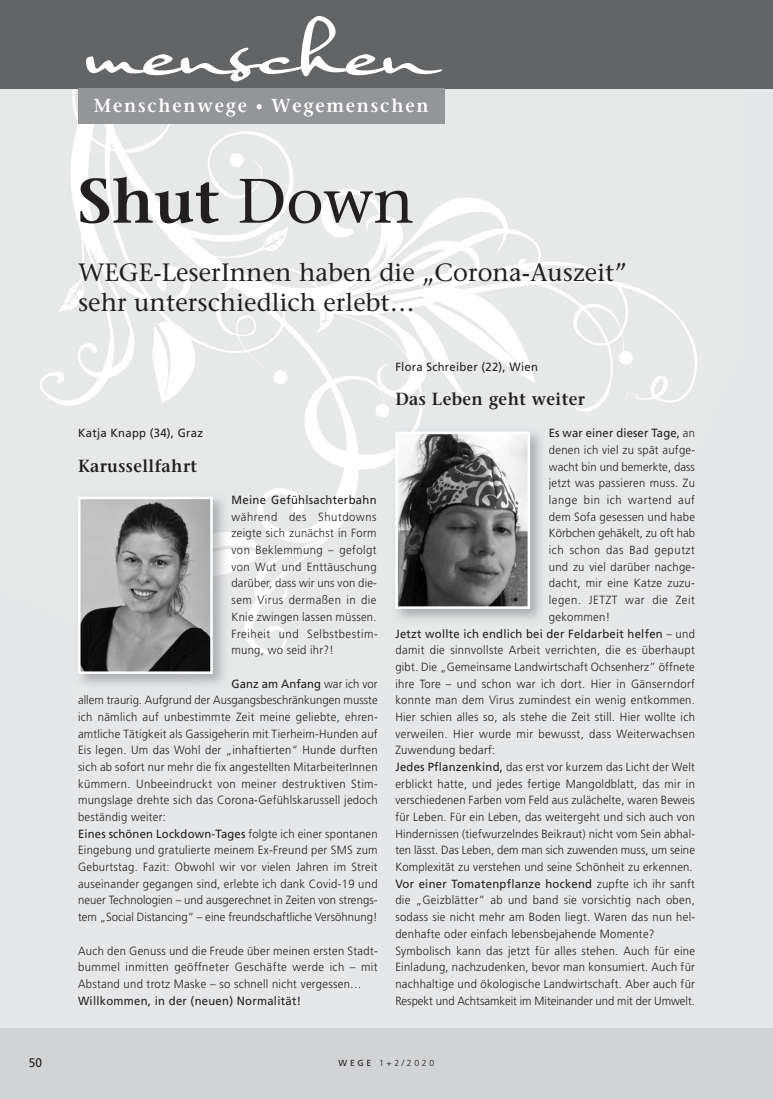
<style>
.page{position:relative;width:773px;height:1099px;background:#fff}
.page>*{position:absolute;margin:0;border:0;box-sizing:border-box;transform-origin:0 0}
.t1{font:68.75px "Nothing";color:#fff}
.t2{font:600 62.5px "Stone Serif Std";color:#231f20}
.t3{font:500 25px/30px "Stone Serif Std";color:#231f20}
.t4{font:600 18.75px "Stone Serif Std";letter-spacing:.1em;color:#fff;scale:.95 1}
.t5{font:600 17.5px "Stone Serif Std";letter-spacing:.025em;color:#231f20;scale:.95 1}
.t6{font:12.5px "Frutiger";color:#231f20;scale:.95 1}
.t7{font:300 11.88px/16.6px "Frutiger";letter-spacing:.025em;color:#231f20;text-align:justify;scale:.95 1}
.t8{font:11.88px "Frutiger";letter-spacing:.025em;color:#231f20;scale:.95 1}
.t9{font:300 11.88px "Frutiger";letter-spacing:.05em;color:#231f20;scale:.95 1}
.t10{font:300 11.88px "Frutiger";color:#231f20;scale:.95 1}
.t11{font:11.88px "Frutiger LT Std";letter-spacing:.025em;color:#231f20;scale:.95 1}
.t12{font:300 11.88px "Frutiger";letter-spacing:.005em;color:#231f20;scale:.95 1}
.t13{font:300 8.75px "Frutiger";color:#231f20}
.s1{font-size:15px}
.s2{font-weight:500}
.s3{font-weight:400}
.s4{font-weight:300}
</style>
<div class="page">
<div style="left:0;top:0;width:772px;height:1098px;background:#e6e7e8"></div>
<div style="left:0;top:1028px;width:772px;height:70px;background:#d1d3d4"></div>
<img style="left:40px;top:89px;width:657px;height:565px">
<div style="left:0;top:0;width:772px;height:89px;background:#636466"></div>
<div style="left:78px;top:89px;width:367px;height:35px;background:#939598"></div>
<img style="left:72px;top:491px;width:159px;height:194px">
<img style="left:81px;top:499px;width:129px;height:172px">
<div style="left:78px;top:496px;width:135px;height:178px;border:2px solid #fff"></div>
<img style="left:389px;top:426px;width:159px;height:201px">
<img style="left:398px;top:434px;width:129px;height:172px">
<div style="left:395px;top:431px;width:135px;height:178px;border:2px solid #fff"></div>
<h1 class="t1" style="left:85px;top:9px;width:348px">menschen</h1>
<h3 class="t4" style="left:94px;top:98px;width:354px">Menschenwege <span class="s1">•</span> Wegemenschen</h3>
<h2 class="t2" style="left:78px;top:177px;width:338px">Shut <span class="s2">Down</span></h2>
<h3 class="t3" style="left:78px;top:258px;width:550px">WEGE-LeserInnen haben die „Corona-Auszeit” sehr unterschiedlich erlebt…</h3>
<p class="t11" style="left:78px;top:427px;width:133px">Katja Knapp (34), Graz</p>
<h3 class="t5" style="left:78px;top:459px;width:127px">Karussellfahrt</h3>
<p class="t8" style="left:231px;top:495px;width:154px">Meine Gefühlsachterbahn</p>
<p class="t7" style="left:231px;top:509px;width:155px">während des Shutdowns zeigte sich zunächst in Form von Beklemmung – gefolgt von Wut und Enttäuschung darüber, dass wir uns von die&shy;sem Virus dermaßen in die Knie zwingen lassen müssen.<br>Freiheit und Selbstbestim&shy;mung, wo seid ihr?!</p>
<p class="t7" style="left:78px;top:676px;width:317px;text-align:left;text-indent:153px"><span class="s3">Ganz am Anfang</span> war ich vor allem traurig. Aufgrund der Ausgangsbeschränkungen musste ich nämlich auf unbestimmte Zeit meine geliebte, ehren&shy;amtliche Tätigkeit als Gassigeherin mit Tierheim-Hunden auf Eis legen. Um das Wohl der „inhaftierten“ Hunde durften sich ab sofort nur mehr die fix angestellten MitarbeiterInnen kümmern. Unbeeindruckt von meiner destruktiven Stim&shy;mungslage drehte sich das Corona-Gefühlskarussell jedoch beständig weiter:<br><span class="s3">Eines schönen Lockdown-Tages</span> folgte ich einer spontanen Eingebung und gratulierte meinem Ex-Freund per SMS zum Geburtstag. Fazit: Obwohl wir vor vielen Jahren im Streit auseinander gegangen sind, erlebte ich dank Covid-19 und neuer Technologien – und ausgerechnet in Zeiten von strengs&shy;tem „Social Distancing“ – eine freundschaftliche Versöhnung!</p>
<p class="t7" style="left:78px;top:943px;width:317px">Auch den Genuss und die Freude über meinen ersten Stadt&shy;bummel inmitten geöffneter Geschäfte werde ich – mit Abstand und trotz Maske – so schnell nicht vergessen…</p>
<p class="t8" style="left:78px;top:995px;width:236px">Willkommen, in der (neuen) Normalität!</p>
<p class="t11" style="left:395px;top:361px;width:151px">Flora Schreiber (22), Wien</p>
<h3 class="t5" style="left:395px;top:392px;width:201px">Das Leben geht weiter</h3>
<p class="t8" style="left:548px;top:428px;width:155px">Es war einer dieser Tage, <span class="s4">an</span></p>
<p class="t7" style="left:548px;top:442px;width:155px">denen ich viel zu spät aufge-</p>
<p class="t7" style="left:548px;top:459px;width:155px">wacht bin und bemerkte, dass</p>
<p class="t7" style="left:548px;top:476px;width:155px">jetzt was passieren muss. Zu</p>
<p class="t9" style="left:548px;top:495px;width:155px">lange bin ich wartend auf</p>
<p class="t7" style="left:548px;top:509px;width:155px">dem Sofa gesessen und habe</p>
<p class="t12" style="left:548px;top:528px;width:155px">Körbchen gehäkelt, zu oft hab</p>
<p class="t9" style="left:548px;top:545px;width:155px">ich schon das Bad geputzt</p>
<p class="t7" style="left:548px;top:559px;width:155px">und zu viel darüber nachge-</p>
<p class="t7" style="left:548px;top:576px;width:155px">dacht, mir eine Katze zuzu-</p>
<p class="t9" style="left:548px;top:595px;width:155px">legen. JETZT war die Zeit</p>
<p class="t7" style="left:548px;top:609px;width:66px">gekommen!</p>
<p class="t8" style="left:395px;top:628px;width:317px">Jetzt wollte ich endlich bei der Feldarbeit helfen <span class="s4">– und</span></p>
<p class="t7" style="left:395px;top:642px;width:317px">damit die sinnvollste Arbeit verrichten, die es überhaupt</p>
<p class="t7" style="left:395px;top:659px;width:317px">gibt. Die „Gemeinsame Landwirtschaft Ochsenherz” öffnete</p>
<p class="t7" style="left:395px;top:676px;width:317px">ihre Tore – und schon war ich dort. Hier in Gänserndorf</p>
<p class="t7" style="left:395px;top:692px;width:317px">konnte man dem Virus zumindest ein wenig entkommen.</p>
<p class="t7" style="left:395px;top:709px;width:317px">Hier schien alles so, als stehe die Zeit still. Hier wollte ich</p>
<p class="t7" style="left:395px;top:726px;width:317px">verweilen. Hier wurde mir bewusst, dass Weiterwachsen</p>
<p class="t7" style="left:395px;top:742px;width:107px">Zuwendung bedarf:</p>
<p class="t7" style="left:395px;top:759px;width:317px"><span class="s3">Jedes Pflanzenkind,</span> das erst vor kurzem das Licht der Welt</p>
<p class="t7" style="left:395px;top:776px;width:317px">erblickt hatte, und jedes fertige Mangoldblatt, das mir in</p>
<p class="t7" style="left:395px;top:792px;width:317px">verschiedenen Farben vom Feld aus zulächelte, waren Beweis</p>
<p class="t7" style="left:395px;top:809px;width:317px">für Leben. Für ein Leben, das weitergeht und sich auch von</p>
<p class="t7" style="left:395px;top:826px;width:317px">Hindernissen (tiefwurzelndes Beikraut) nicht vom Sein abhal-</p>
<p class="t7" style="left:395px;top:842px;width:317px">ten lässt. Das Leben, dem man sich zuwenden muss, um seine</p>
<p class="t7" style="left:395px;top:859px;width:314px">Komplexität zu verstehen und seine Schönheit zu erkennen.</p>
<p class="t8" style="left:395px;top:878px;width:317px">Vor einer Tomatenpflanze hockend <span class="s4">zupfte ich ihr sanft</span></p>
<p class="t7" style="left:395px;top:893px;width:317px">die „Geizblätter” ab und band sie vorsichtig nach oben,</p>
<p class="t7" style="left:395px;top:909px;width:317px">sodass sie nicht mehr am Boden liegt. Waren das nun hel-</p>
<p class="t7" style="left:395px;top:926px;width:274px">denhafte oder einfach lebensbejahende Momente?</p>
<p class="t7" style="left:395px;top:943px;width:317px">Symbolisch kann das jetzt für alles stehen. Auch für eine</p>
<p class="t7" style="left:395px;top:959px;width:317px">Einladung, nachzudenken, bevor man konsumiert. Auch für</p>
<p class="t7" style="left:395px;top:976px;width:317px">nachhaltige und ökologische Landwirtschaft. Aber auch für</p>
<p class="t10" style="left:395px;top:995px;width:317px">Respekt und Achtsamkeit im Miteinander und mit der Umwelt.</p>
<p class="t6" style="left:29px;top:1057px;width:16px">50</p>
<p class="t13" style="left:338px;top:1059px;width:97px"><span class="s3">WEGE</span> 1+2/2020</p>
</div>
